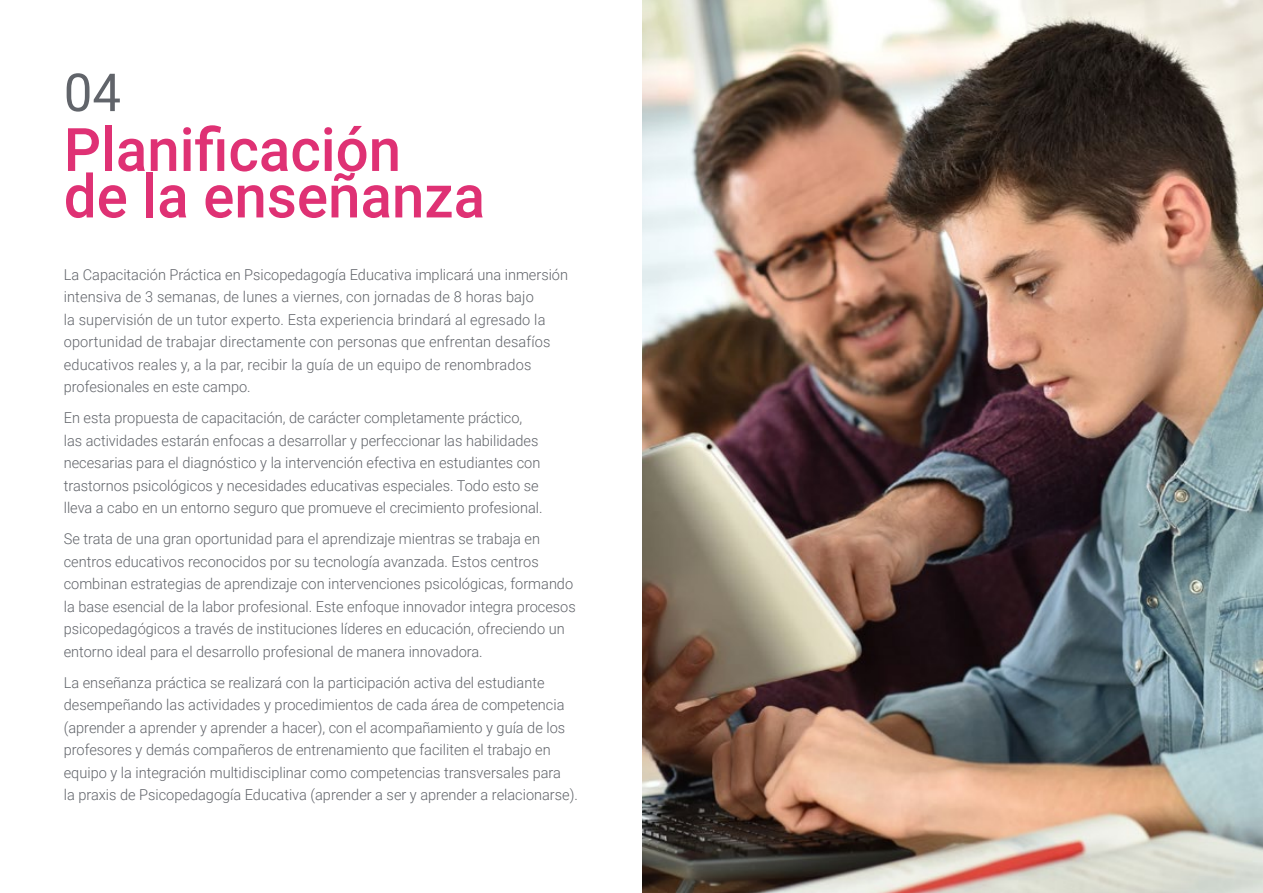
<style>
.page{position:relative;width:1263px;height:893px;background:#fff}
.page>*{position:absolute;margin:0;border:0;box-sizing:border-box;transform-origin:0 0}
.t1{font:500 60px/46.5px "Roboto";color:#df3174}
.t2{font:52.5px "Roboto";color:#61646a}
.t3{font:300 15px/22.5px "Roboto";color:#61646a}
</style>
<div class="page">
<img style="left:642px;top:0;width:621px;height:893px">
<h2 class="t2" style="left:64px;top:56px;width:59px">04</h2>
<h1 class="t1" style="left:64px;top:124px;width:423px">Planificación<br>de la enseñanza</h1>
<p class="t3" style="left:64px;top:262px;width:506px">La Capacitación Práctica en Psicopedagogía Educativa implicará una inmersión intensiva de 3 semanas, de lunes a viernes, con jornadas de 8 horas bajo<br>la supervisión de un tutor experto. Esta experiencia brindará al egresado la oportunidad de trabajar directamente con personas que enfrentan desafíos educativos reales y, a la par, recibir la guía de un equipo de renombrados profesionales en este campo.</p>
<p class="t3" style="left:64px;top:406px;width:480px">En esta propuesta de capacitación, de carácter completamente práctico, las actividades estarán enfocas a desarrollar y perfeccionar las habilidades necesarias para el diagnóstico y la intervención efectiva en estudiantes con trastornos psicológicos y necesidades educativas especiales. Todo esto se lleva a cabo en un entorno seguro que promueve el crecimiento profesional.</p>
<p class="t3" style="left:64px;top:527px;width:513px">Se trata de una gran oportunidad para el aprendizaje mientras se trabaja en centros educativos reconocidos por su tecnología avanzada. Estos centros combinan estrategias de aprendizaje con intervenciones psicológicas, formando la base esencial de la labor profesional. Este enfoque innovador integra procesos psicopedagógicos a través de instituciones líderes en educación, ofreciendo un entorno ideal para el desarrollo profesional de manera innovadora.</p>
<p class="t3" style="left:64px;top:670px;width:516px">La enseñanza práctica se realizará con la participación activa del estudiante desempeñando las actividades y procedimientos de cada área de competencia (aprender a aprender y aprender a hacer), con el acompañamiento y guía de los profesores y demás compañeros de entrenamiento que faciliten el trabajo en equipo y la integración multidisciplinar como competencias transversales para<br>la praxis de Psicopedagogía Educativa (aprender a ser y aprender a relacionarse).</p>
</div>
